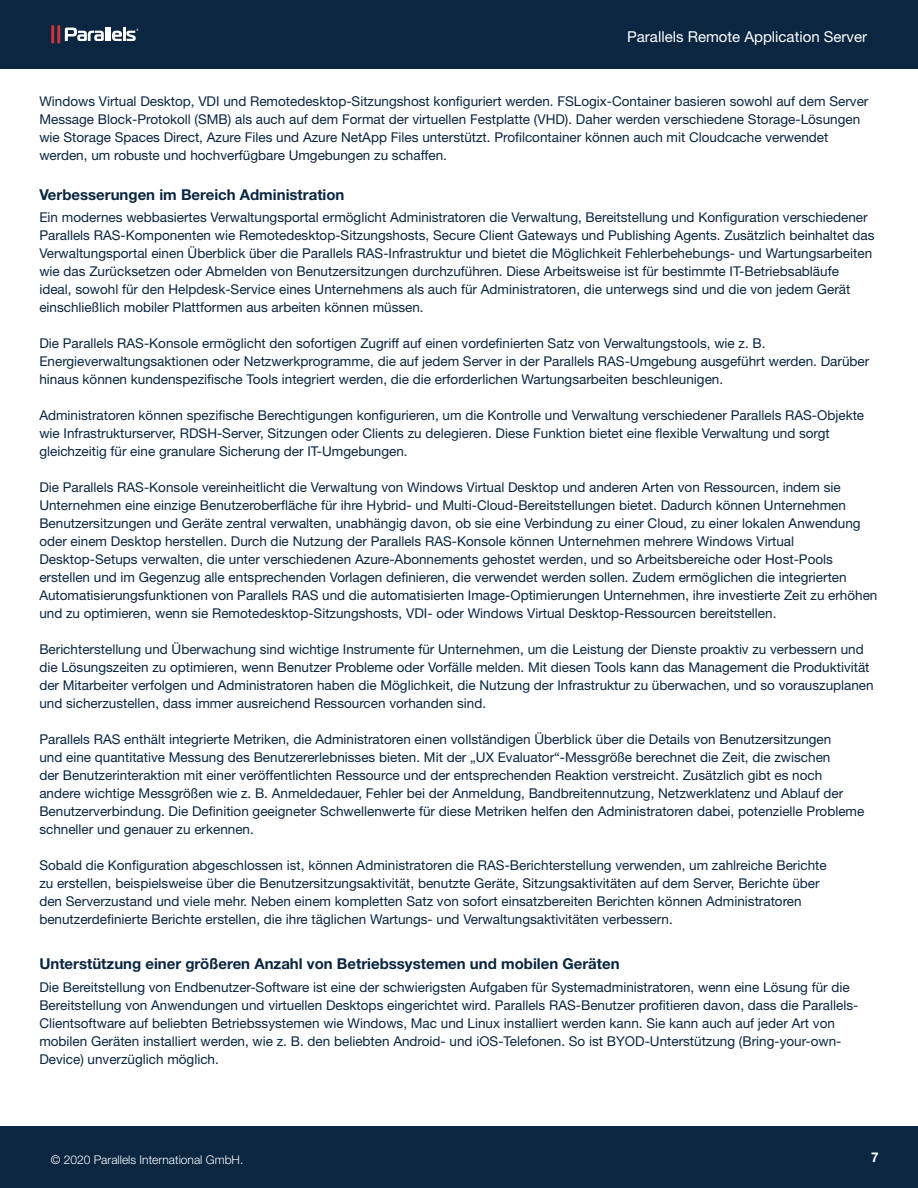
<style>
.page{position:relative;width:918px;height:1188px;background:#fff}
.page>*{position:absolute;margin:0;border:0;box-sizing:border-box;transform-origin:0 0}
.t1{font:700 15px "Helvetica Neue LT Std";color:#0a2641}
.t2{font:15px "Helvetica Neue LT Std";color:#fff}
.t3{font:13.5px/18px "Helvetica Neue LT Std";color:#0a2641}
.t4{font:700 13.5px "Helvetica Neue LT Std";color:#fff}
.t5{font:300 12px "Helvetica Neue LT Std";color:#fff}
</style>
<div class="page">
<div style="left:0;top:1126px;width:918px;height:62px;background:#0a2641"></div>
<div style="left:0;top:0;width:918px;height:69px;background:#0a2641"></div>
<hr style="left:51px;top:25px;width:3px;height:19px;background:#d13138;border-radius:2px">
<hr style="left:57px;top:25px;width:3px;height:19px;background:#d13138;border-radius:2px">
<hr style="left:123px;top:27px;width:3px;height:14px;background:#fff">
<svg style="left:65px;top:28px;width:74px;height:13px"></svg>
<p class="t2" style="left:627px;top:27px;width:241px">Parallels Remote Application Server</p>
<p class="t3" style="left:39px;top:92px;width:831px">Windows Virtual Desktop, VDI und Remotedesktop-Sitzungshost konfiguriert werden. FSLogix-Container basieren sowohl auf dem Server Message Block-Protokoll (SMB) als auch auf dem Format der virtuellen Festplatte (VHD). Daher werden verschiedene Storage-Lösungen wie Storage Spaces Direct, Azure Files und Azure NetApp Files unterstützt. Profilcontainer können auch mit Cloudcache verwendet werden, um robuste und hochverfügbare Umgebungen zu schaffen.</p>
<p class="t1" style="left:39px;top:186px;width:307px">Verbesserungen im Bereich Administration</p>
<p class="t3" style="left:39px;top:208px;width:837px">Ein modernes webbasiertes Verwaltungsportal ermöglicht Administratoren die Verwaltung, Bereitstellung und Konfiguration verschiedener Parallels RAS-Komponenten wie Remotedesktop-Sitzungshosts, Secure Client Gateways und Publishing Agents. Zusätzlich beinhaltet das Verwaltungsportal einen Überblick über die Parallels RAS-Infrastruktur und bietet die Möglichkeit Fehlerbehebungs- und Wartungsarbeiten wie das Zurücksetzen oder Abmelden von Benutzersitzungen durchzuführen. Diese Arbeitsweise ist für bestimmte IT-Betriebsabläufe ideal, sowohl für den Helpdesk-Service eines Unternehmens als auch für Administratoren, die unterwegs sind und die von jedem Gerät einschließlich mobiler Plattformen aus arbeiten können müssen.</p>
<p class="t3" style="left:39px;top:334px;width:831px">Die Parallels RAS-Konsole ermöglicht den sofortigen Zugriff auf einen vordefinierten Satz von Verwaltungstools, wie z. B.<br>Energieverwaltungsaktionen oder Netzwerkprogramme, die auf jedem Server in der Parallels RAS-Umgebung ausgeführt werden. Darüber hinaus können kundenspezifische Tools integriert werden, die die erforderlichen Wartungsarbeiten beschleunigen.</p>
<p class="t3" style="left:39px;top:406px;width:826px">Administratoren können spezifische Berechtigungen konfigurieren, um die Kontrolle und Verwaltung verschiedener Parallels RAS-Objekte wie Infrastrukturserver, RDSH-Server, Sitzungen oder Clients zu delegieren. Diese Funktion bietet eine flexible Verwaltung und sorgt gleichzeitig für eine granulare Sicherung der IT-Umgebungen.</p>
<p class="t3" style="left:39px;top:478px;width:840px">Die Parallels RAS-Konsole vereinheitlicht die Verwaltung von Windows Virtual Desktop und anderen Arten von Ressourcen, indem sie Unternehmen eine einzige Benutzeroberfläche für ihre Hybrid- und Multi-Cloud-Bereitstellungen bietet. Dadurch können Unternehmen Benutzersitzungen und Geräte zentral verwalten, unabhängig davon, ob sie eine Verbindung zu einer Cloud, zu einer lokalen Anwendung oder einem Desktop herstellen. Durch die Nutzung der Parallels RAS-Konsole können Unternehmen mehrere Windows Virtual Desktop-Setups verwalten, die unter verschiedenen Azure-Abonnements gehostet werden, und so Arbeitsbereiche oder Host-Pools erstellen und im Gegenzug alle entsprechenden Vorlagen definieren, die verwendet werden sollen. Zudem ermöglichen die integrierten Automatisierungsfunktionen von Parallels RAS und die automatisierten Image-Optimierungen Unternehmen, ihre investierte Zeit zu erhöhen und zu optimieren, wenn sie Remotedesktop-Sitzungshosts, VDI- oder Windows Virtual Desktop-Ressourcen bereitstellen.</p>
<p class="t3" style="left:39px;top:640px;width:836px">Berichterstellung und Überwachung sind wichtige Instrumente für Unternehmen, um die Leistung der Dienste proaktiv zu verbessern und die Lösungszeiten zu optimieren, wenn Benutzer Probleme oder Vorfälle melden. Mit diesen Tools kann das Management die Produktivität der Mitarbeiter verfolgen und Administratoren haben die Möglichkeit, die Nutzung der Infrastruktur zu überwachen, und so vorauszuplanen und sicherzustellen, dass immer ausreichend Ressourcen vorhanden sind.</p>
<p class="t3" style="left:39px;top:730px;width:827px">Parallels RAS enthält integrierte Metriken, die Administratoren einen vollständigen Überblick über die Details von Benutzersitzungen<br>und eine quantitative Messung des Benutzererlebnisses bieten. Mit der „UX Evaluator“-Messgröße berechnet die Zeit, die zwischen<br>der Benutzerinteraktion mit einer veröffentlichten Ressource und der entsprechenden Reaktion verstreicht. Zusätzlich gibt es noch andere wichtige Messgrößen wie z. B. Anmeldedauer, Fehler bei der Anmeldung, Bandbreitennutzung, Netzwerklatenz und Ablauf der Benutzerverbindung. Die Definition geeigneter Schwellenwerte für diese Metriken helfen den Administratoren dabei, potenzielle Probleme schneller und genauer zu erkennen.</p>
<p class="t3" style="left:39px;top:856px;width:789px">Sobald die Konfiguration abgeschlossen ist, können Administratoren die RAS-Berichterstellung verwenden, um zahlreiche Berichte zu erstellen, beispielsweise über die Benutzersitzungsaktivität, benutzte Geräte, Sitzungsaktivitäten auf dem Server, Berichte über den Serverzustand und viele mehr. Neben einem kompletten Satz von sofort einsatzbereiten Berichten können Administratoren benutzerdefinierte Berichte erstellen, die ihre täglichen Wartungs- und Verwaltungsaktivitäten verbessern.</p>
<p class="t1" style="left:39px;top:955px;width:582px">Unterstützung einer größeren Anzahl von Betriebssystemen und mobilen Geräten</p>
<p class="t3" style="left:39px;top:978px;width:821px">Die Bereitstellung von Endbenutzer-Software ist eine der schwierigsten Aufgaben für Systemadministratoren, wenn eine Lösung für die Bereitstellung von Anwendungen und virtuellen Desktops eingerichtet wird. Parallels RAS-Benutzer profitieren davon, dass die Parallels-Clientsoftware auf beliebten Betriebssystemen wie Windows, Mac und Linux installiert werden kann. Sie kann auch auf jeder Art von mobilen Geräten installiert werden, wie z. B. den beliebten Android- und iOS-Telefonen. So ist BYOD-Unterstützung (Bring-your-own-Device) unverzüglich möglich.</p>
<p class="t5" style="left:51px;top:1152px;width:194px">© 2020 Parallels International GmbH.</p>
<p class="t4" style="left:871px;top:1149px;width:9px">7</p>
</div>
